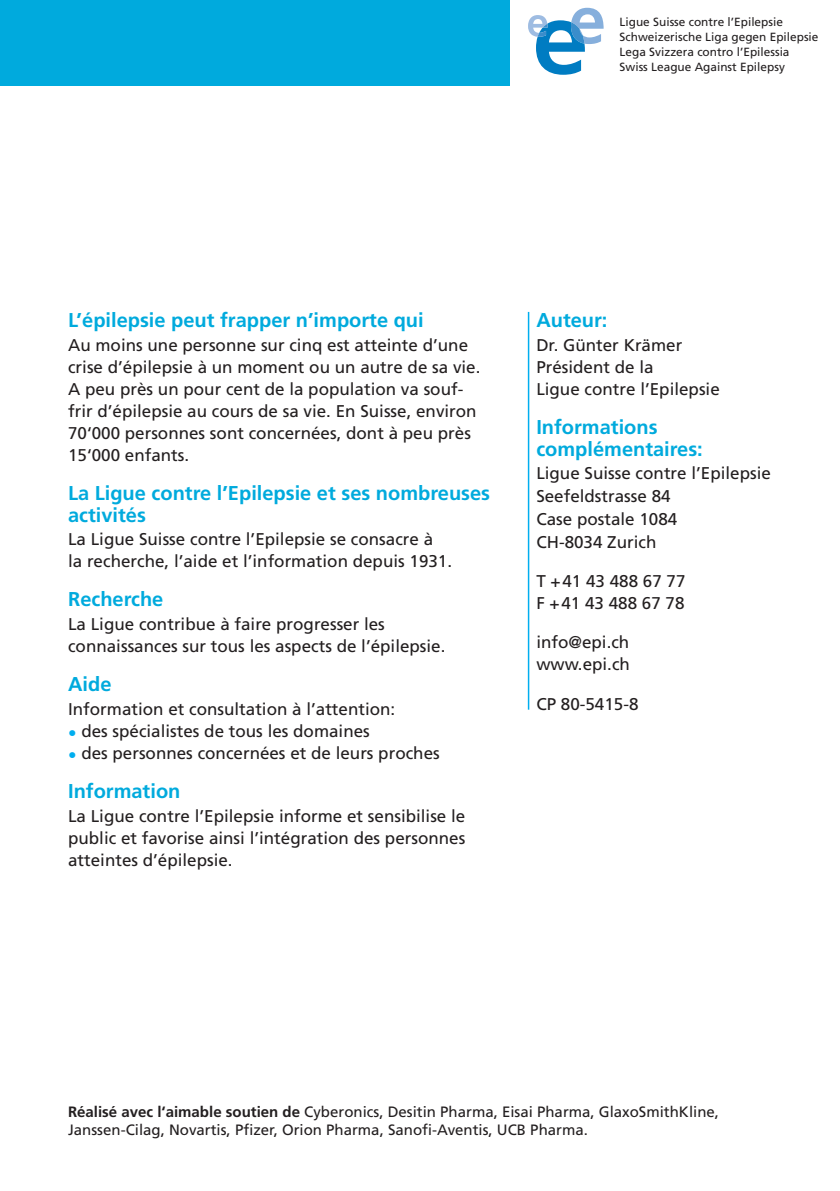
<style>
.page{position:relative;width:840px;height:1191px;background:#fff}
.page>*{position:absolute;margin:0;border:0;box-sizing:border-box;transform-origin:0 0}
.t1{font:700 20px/22px "Frutiger";color:#0ad}
.t2{font:17px/22px "Frutiger";color:#231f20}
.t3{font:15px/18px "Frutiger";color:#231f20}
.t4{font:11.8px/14.8px "Frutiger";color:#231f20}
.s1{color:#00aeef}
.s2{font-weight:700}
</style>
<div class="page">
<div style="left:0;top:0;width:839px;height:85px;background:#0ad"></div>
<hr style="left:527px;top:312px;width:2px;height:397px;background:#00aeef">
<div style="left:510px;top:0;width:329px;height:111px;background:#fff"></div>
<svg style="left:528px;top:8px;width:75px;height:67px"></svg>
<p class="t4" style="left:619px;top:15px;width:200px">Ligue Suisse contre l’Epilepsie Schweizerische Liga gegen Epilepsie Lega Svizzera contro l’Epilessia Swiss League Against Epilepsy</p>
<p class="t1" style="left:68px;top:309px;width:357px">L’épilepsie peut frapper n’importe qui</p>
<p class="t2" style="left:68px;top:334px;width:413px">Au moins une personne sur cinq est atteinte d’une crise d’épilepsie à un moment ou un autre de sa vie.<br>A peu près un pour cent de la population va souf&shy;frir d’épilepsie au cours de sa vie. En Suisse, environ 70‘000 personnes sont concernées, dont à peu près 15‘000 enfants.</p>
<p class="t1" style="left:68px;top:482px;width:423px">La Ligue contre l’Epilepsie et ses nombreuses activités</p>
<p class="t2" style="left:68px;top:528px;width:385px">La Ligue Suisse contre l’Epilepsie se consacre à<br>la recherche, l’aide et l’information depuis 1931.</p>
<p class="t1" style="left:68px;top:588px;width:97px">Recherche</p>
<p class="t2" style="left:68px;top:613px;width:378px">La Ligue contribue à faire progresser les connaissances sur tous les aspects de l’épilepsie.</p>
<p class="t1" style="left:68px;top:673px;width:45px">Aide</p>
<p class="t2" style="left:68px;top:698px;width:328px">Information et consultation à l’attention:</p>
<p class="t2" style="left:68px;top:720px;width:303px"><span class="s1">•</span> des spécialistes de tous les domaines</p>
<p class="t2" style="left:68px;top:742px;width:373px"><span class="s1">•</span> des personnes concernées et de leurs proches</p>
<p class="t1" style="left:68px;top:780px;width:114px">Information</p>
<p class="t2" style="left:68px;top:805px;width:398px;text-align:justify">La Ligue contre l’Epilepsie informe et sensibilise le public et favorise ainsi l’intégration des personnes atteintes d’épilepsie.</p>
<p class="t1" style="left:536px;top:309px;width:73px">Auteur:</p>
<p class="t2" style="left:536px;top:334px;width:185px">Dr. Günter Krämer<br>Président de la<br>Ligue contre l’Epilepsie</p>
<p class="t1" style="left:536px;top:416px;width:168px">Informations complémentaires:</p>
<p class="t2" style="left:536px;top:462px;width:236px;line-height:23px">Ligue Suisse contre l’Epilepsie<br>Seefeldstrasse 84<br>Case postale 1084<br>CH-8034 Zurich</p>
<p class="t2" style="left:536px;top:570px;width:150px">T +41 43 488 67 77<br>F +41 43 488 67 78</p>
<p class="t2" style="left:536px;top:631px;width:95px">info@epi.ch www.epi.ch</p>
<p class="t2" style="left:536px;top:692px;width:104px">CP 80-5415-8</p>
<p class="t3" style="left:68px;top:1103px;width:652px"><span class="s2">Réalisé avec l‘aimable soutien de</span> Cyberonics, Desitin Pharma, Eisai Pharma, GlaxoSmithKline,<br>Janssen-Cilag, Novartis, Pfizer, Orion Pharma, Sanofi-Aventis, UCB Pharma.</p>
</div>
